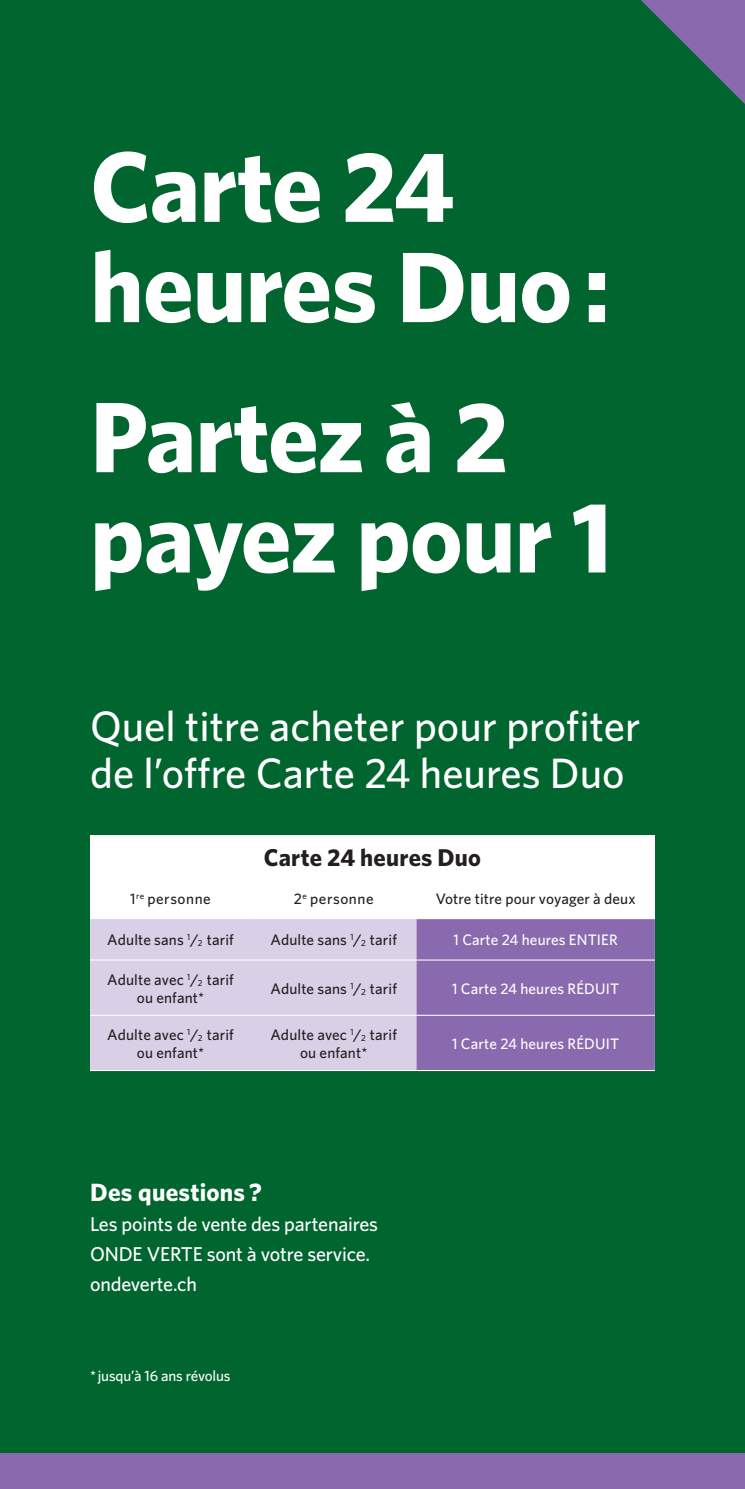
<style>
.page{position:relative;width:745px;height:1489px;background:#fff}
.page>*{position:absolute;margin:0;border:0;box-sizing:border-box;transform-origin:0 0}
.t1{font:700 100.25px/100.2px "Whitney";letter-spacing:-.01em;color:#fff}
.t2{font:500 42.5px/47.5px "Whitney";color:#fff}
.Sous-titre_page3{font:700 25px "Whitney";letter-spacing:.01em;color:#fff}
.OV_MG_textes_tableau{font:700 24.25px "Whitney";letter-spacing:.01em;color:#231f20}
.texte{font:500 20px/30px "Whitney";letter-spacing:-.01em;color:#fff}
.OV_MG_textes_tableau-2{font:500 15.25px "Whitney";letter-spacing:.01em;color:#231f20}
.OV_MG_textes_tableau-3{font:500 15.25px "Whitney";letter-spacing:.01em;color:#fff}
.OV_MG_textes_tableau-4{font:500 15.25px "Whitney";letter-spacing:.035em;color:#231f20}
.texte-2{font:500 15px "Whitney";letter-spacing:-.01em;color:#fff}
.s1{font-size:8.75px}
</style>
<div class="page">
<div style="left:0;top:0;width:744px;height:1453px;background:#00652e"></div>
<svg style="left:640px;top:0;width:104px;height:104px;background:#43676c"></svg>
<div style="left:0;top:1453px;width:744px;height:35px;background:#8a6aae"></div>
<div style="left:90px;top:835px;width:564px;height:235px;background:#fff"></div>
<div style="left:90px;top:919px;width:326px;height:150px;background:#d9d0e7"></div>
<div style="left:416px;top:919px;width:238px;height:150px;background:#8a6aae"></div>
<hr style="left:416px;top:959px;width:238px;height:1px;background:#fff">
<hr style="left:416px;top:1014px;width:238px;height:1px;background:#fff">
<hr style="left:251px;top:959px;width:165px;height:1px;background:#fff">
<hr style="left:251px;top:1014px;width:165px;height:1px;background:#fff">
<hr style="left:90px;top:959px;width:161px;height:1px;background:#fff">
<hr style="left:90px;top:1014px;width:161px;height:1px;background:#fff">
<p class="t1" style="left:90px;top:134px;width:521px">Carte 24 heures Duo :</p>
<p class="t1" style="left:90px;top:385px;width:420px">Partez à 2</p>
<p class="t1" style="left:90px;top:485px;width:523px">payez pour 1</p>
<p class="t2" style="left:90px;top:701px;width:551px">Quel titre acheter pour profiter de l’offre Carte 24 heures Duo</p>
<p class="OV_MG_textes_tableau" style="left:264px;top:841px;width:218px">Carte 24 heures Duo</p>
<p class="OV_MG_textes_tableau-4" style="left:130px;top:888px;width:82px">1<sup>re</sup> personne</p>
<p class="OV_MG_textes_tableau-4" style="left:294px;top:888px;width:81px">2<sup>e</sup> personne</p>
<p class="OV_MG_textes_tableau-2" style="left:435px;top:888px;width:201px">Votre titre pour voyager à deux</p>
<p class="OV_MG_textes_tableau-2" style="left:107px;top:930px;width:128px">Adulte sans <sup>1</sup>/<span class="s1">2</span> tarif</p>
<p class="OV_MG_textes_tableau-2" style="left:270px;top:930px;width:128px">Adulte sans <sup>1</sup>/<span class="s1">2</span> tarif</p>
<p class="OV_MG_textes_tableau-3" style="left:453px;top:930px;width:165px">1 Carte 24 heures ENTIER</p>
<p class="OV_MG_textes_tableau-2" style="left:107px;top:969px;width:128px">Adulte avec <sup>1</sup>/<span class="s1">2</span> tarif</p>
<p class="OV_MG_textes_tableau-2" style="left:137px;top:987px;width:69px">ou enfant*</p>
<p class="OV_MG_textes_tableau-2" style="left:270px;top:978px;width:128px">Adulte sans <sup>1</sup>/<span class="s1">2</span> tarif</p>
<p class="OV_MG_textes_tableau-3" style="left:452px;top:978px;width:168px">1 Carte 24 heures RÉDUIT</p>
<p class="OV_MG_textes_tableau-2" style="left:107px;top:1024px;width:128px">Adulte avec <sup>1</sup>/<span class="s1">2</span> tarif</p>
<p class="OV_MG_textes_tableau-2" style="left:137px;top:1042px;width:69px">ou enfant*</p>
<p class="OV_MG_textes_tableau-2" style="left:270px;top:1024px;width:128px">Adulte avec <sup>1</sup>/<span class="s1">2</span> tarif</p>
<p class="OV_MG_textes_tableau-2" style="left:300px;top:1042px;width:69px">ou enfant*</p>
<p class="Sous-titre_page3" style="left:90px;top:1175px;width:173px">Des questions ?</p>
<p class="texte" style="left:90px;top:1208px;width:289px">Les points de vente des partenaires<br>ONDE VERTE sont à votre service.</p>
<p class="texte" style="left:90px;top:1268px;width:108px">ondeverte.ch</p>
<p class="texte-2" style="left:90px;top:1365px;width:142px">* jusqu’à 16 ans révolus</p>
<p class="OV_MG_textes_tableau-3" style="left:452px;top:1033px;width:168px">1 Carte 24 heures RÉDUIT</p>
</div>
